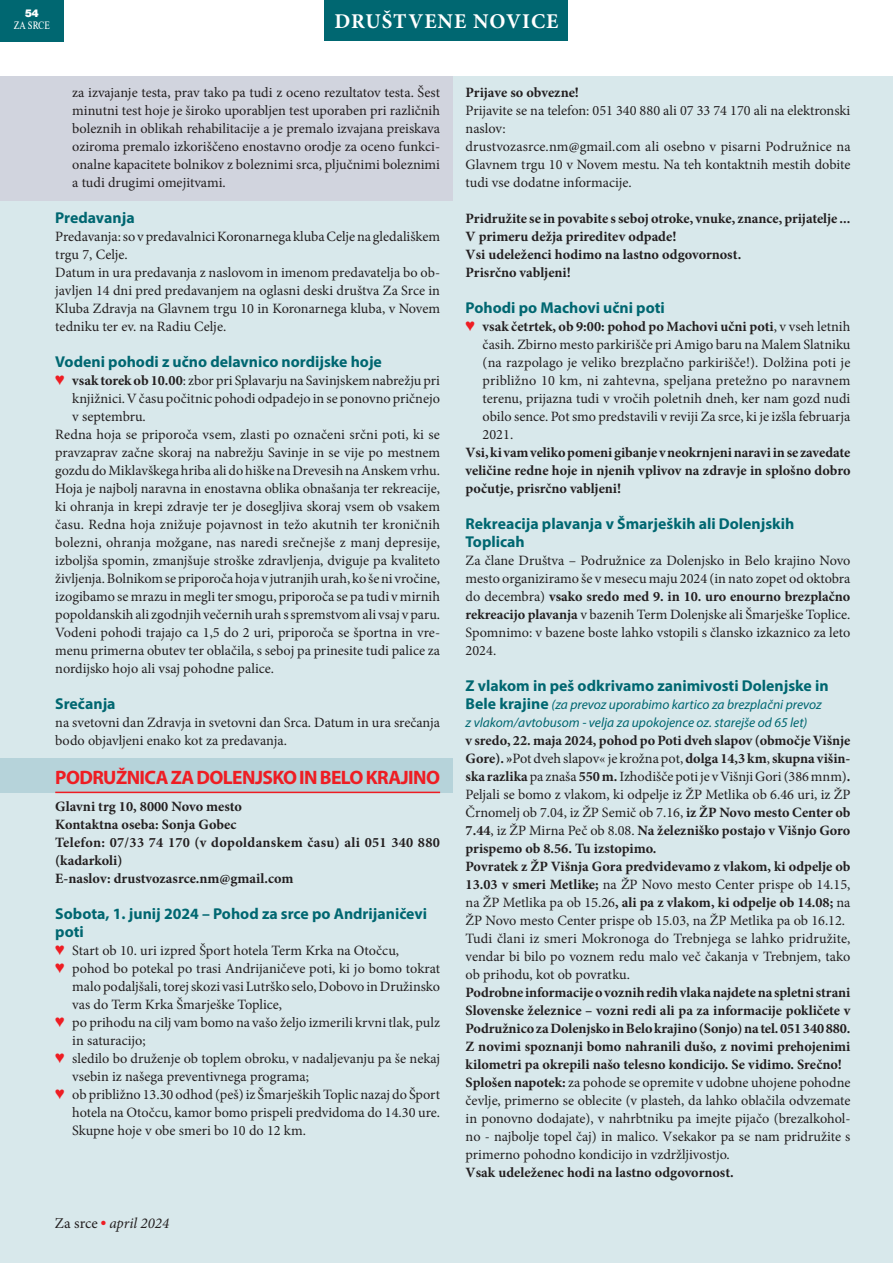
<style>
.page{position:relative;width:893px;height:1263px;background:#fff}
.page>*{position:absolute;margin:0;border:0;box-sizing:border-box;transform-origin:0 0}
.t1{font:700 21px "Minion Pro";letter-spacing:.05em;color:#fff}
.t2{font:700 19.5px "Myriad Pro";letter-spacing:-.03em;color:#ee1d23}
.t3{font:700 15.75px/18px "Myriad Pro";color:#006771}
.t4{font:italic 15px "Minion Pro";color:#231f20}
.t5{font:15px "Minion Pro";color:#231f20}
.t6{font:14.25px/18px "Minion Pro";color:#231f20}
.t7{font:700 14.25px/18px "Minion Pro";color:#231f20}
.t8{font:italic 13.5px/18px "Myriad Pro";color:#006771}
.t9{font:11.25px "Nimbus Roman DOT";color:#fff;scale:.8 1}
.t10{font:11.25px "Nimbus Sans POT Blac";color:#fff}
.t11{font:6px "Dixieland Normal";color:#ee1d23}
.s1{font-weight:700}
.s2{font-weight:700;font-style:normal;font-size:15.75px}
.s3{font-weight:400}
</style>
<div class="page">
<div style="left:0;top:77px;width:893px;height:1186px;background:#d8e8eb"></div>
<div style="left:0;top:77px;width:453px;height:124px;background:#d1d4de"></div>
<div style="left:0;top:758px;width:453px;height:34px;background:#b6d3da"></div>
<hr style="left:55px;top:792px;width:385px;height:1px;background:#ee1d23">
<div style="left:0;top:0;width:64px;height:41px;background:#006771"></div>
<div style="left:325px;top:0;width:243px;height:41px;background:#006771"></div>
<p class="t10" style="left:25px;top:8px;width:15px">54</p>
<p class="t9" style="left:14px;top:19px;width:47px">ZA SRCE</p>
<h1 class="t1" style="left:335px;top:7px;width:225px">DRUŠTVENE NOVICE</h1>
<p class="t6" style="left:72px;top:84px;width:369px;text-align:justify">za izvajanje testa, prav tako pa tudi z oceno rezultatov testa. Šest minutni test hoje je široko uporabljen test uporaben pri različnih boleznih in oblikah rehabilitacije a je premalo izvajana preiskava oziroma premalo izkoriščeno enostavno orodje za oceno funkci&shy;onalne kapacitete bolnikov z boleznimi srca, pljučnimi boleznimi a tudi drugimi omejitvami.</p>
<p class="t3" style="left:55px;top:208px;width:81px">Predavanja</p>
<p class="t6" style="left:55px;top:228px;width:386px">Predavanja: so v predavalnici Koronarnega kluba Celje na gledališkem trgu 7, Celje.<br>Datum in ura predavanja z naslovom in imenom predavatelja bo ob&shy;javljen 14 dni pred predavanjem na oglasni deski društva Za Srce in Kluba Zdravja na Glavnem trgu 10 in Koronarnega kluba, v Novem tedniku ter ev. na Radiu Celje.</p>
<p class="t3" style="left:55px;top:352px;width:328px">Vodeni pohodi z učno delavnico nordijske hoje</p>
<p class="t6" style="left:72px;top:372px;width:369px"><span class="s1">vsak torek ob 10.00</span>: zbor pri Splavarju na Savinjskem nabrežju pri</p>
<p class="t6" style="left:72px;top:390px;width:369px">knjižnici. V času počitnic pohodi odpadejo in se ponovno pričnejo</p>
<p class="t6" style="left:72px;top:408px;width:75px">v septembru.</p>
<p class="t6" style="left:55px;top:426px;width:386px">Redna hoja se priporoča vsem, zlasti po označeni srčni poti, ki se</p>
<p class="t6" style="left:55px;top:444px;width:386px">pravzaprav začne skoraj na nabrežju Savinje in se vije po mestnem</p>
<p class="t6" style="left:55px;top:462px;width:386px">gozdu do Miklavškega hriba ali do hiške na Drevesih na Anskem vrhu.</p>
<p class="t6" style="left:55px;top:480px;width:386px">Hoja je najbolj naravna in enostavna oblika obnašanja ter rekreacije,</p>
<p class="t6" style="left:55px;top:498px;width:386px">ki ohranja in krepi zdravje ter je dosegljiva skoraj vsem ob vsakem</p>
<p class="t6" style="left:55px;top:516px;width:386px">času. Redna hoja znižuje pojavnost in težo akutnih ter kroničnih</p>
<p class="t6" style="left:55px;top:534px;width:386px">bolezni, ohranja možgane, nas naredi srečnejše z manj depresije,</p>
<p class="t6" style="left:55px;top:552px;width:386px">izboljša spomin, zmanjšuje stroške zdravljenja, dviguje pa kvaliteto</p>
<p class="t6" style="left:55px;top:570px;width:386px">življenja. Bolnikom se priporoča hoja v jutranjih urah, ko še ni vročine,</p>
<p class="t6" style="left:55px;top:588px;width:386px">izogibamo se mrazu in megli ter smogu, priporoča se pa tudi v mirnih</p>
<p class="t6" style="left:55px;top:606px;width:386px">popoldanskih ali zgodnjih večernih urah s spremstvom ali vsaj v paru.</p>
<p class="t6" style="left:55px;top:624px;width:386px">Vodeni pohodi trajajo ca 1,5 do 2 uri, priporoča se športna in vre-</p>
<p class="t6" style="left:55px;top:642px;width:386px">menu primerna obutev ter oblačila, s seboj pa prinesite tudi palice za</p>
<p class="t6" style="left:55px;top:660px;width:220px">nordijsko hojo ali vsaj pohodne palice.</p>
<p class="t3" style="left:55px;top:694px;width:62px">Srečanja</p>
<p class="t6" style="left:55px;top:714px;width:386px">na svetovni dan Zdravja in svetovni dan Srca. Datum in ura srečanja bodo objavljeni enako kot za predavanja.</p>
<h2 class="t2" style="left:55px;top:765px;width:386px">PODRUŽNICA ZA DOLENJSKO IN BELO KRAJINO</h2>
<p class="t7" style="left:55px;top:797px;width:386px">Glavni trg 10, 8000 Novo mesto<br>Kontaktna oseba: Sonja Gobec<br>Telefon: 07/33 74 170 (v dopoldanskem času) ali 051 340 880 (kadarkoli)<br>E-naslov: drustvozasrce.nm@gmail.com</p>
<p class="t3" style="left:55px;top:904px;width:373px">Sobota, 1. junij 2024 – Pohod za srce po Andrijaničevi poti</p>
<p class="t6" style="left:72px;top:941px;width:369px">Start ob 10. uri izpred Šport hotela Term Krka na Otočcu,<br>pohod bo potekal po trasi Andrijaničeve poti, ki jo bomo tokrat malo podaljšali, torej skozi vasi Lutrško selo, Dobovo in Družinsko vas do Term Krka Šmarješke Toplice,<br>po prihodu na cilj vam bomo na vašo željo izmerili krvni tlak, pulz in saturacijo;<br>sledilo bo druženje ob toplem obroku, v nadaljevanju pa še nekaj vsebin iz našega preventivnega programa;<br>ob približno 13.30 odhod (peš) iz Šmarjeških Toplic nazaj do Šport hotela na Otočcu, kamor bomo prispeli predvidoma do 14.30 ure.<br>Skupne hoje v obe smeri bo 10 do 12 km.</p>
<p class="t5" style="left:55px;top:1213px;width:44px">Za srce</p>
<p class="t11" style="left:101px;top:1220px;width:6px">l</p>
<p class="t4" style="left:109px;top:1213px;width:61px">april 2024</p>
<p class="t7" style="left:466px;top:84px;width:115px">Prijave so obvezne!</p>
<p class="t6" style="left:466px;top:102px;width:386px">Prijavite se na telefon: 051 340 880 ali 07 33 74 170 ali na elektronski naslov:<br>drustvozasrce.nm@gmail.com ali osebno v pisarni Podružnice na Glavnem trgu 10 v Novem mestu. Na teh kontaktnih mestih dobite tudi vse dodatne informacije.</p>
<p class="t7" style="left:466px;top:210px;width:386px">Pridružite se in povabite s seboj otroke, vnuke, znance, prijatelje ...<br>V primeru dežja prireditev odpade!<br>Vsi udeleženci hodimo na lastno odgovornost.<br>Prisrčno vabljeni!</p>
<p class="t3" style="left:466px;top:298px;width:201px">Pohodi po Machovi učni poti</p>
<p class="t6" style="left:483px;top:318px;width:369px;text-align:justify"><span class="s1">vsak četrtek, ob 9:00: pohod po Machovi učni poti</span>, v vseh letnih časih. Zbirno mesto parkirišče pri Amigo baru na Malem Slatniku (na razpolago je veliko brezplačno parkirišče!). Dolžina poti je približno 10 km, ni zahtevna, speljana pretežno po naravnem terenu, prijazna tudi v vročih poletnih dneh, ker nam gozd nudi obilo sence. Pot smo predstavili v reviji Za srce, ki je izšla februarja 2021.</p>
<p class="t7" style="left:466px;top:444px;width:386px;text-align:justify">Vsi, ki vam veliko pomeni gibanje v neokrnjeni naravi in se zavedate veličine redne hoje in njenih vplivov na zdravje in splošno dobro počutje, prisrčno vabljeni!</p>
<p class="t3" style="left:466px;top:514px;width:330px">Rekreacija plavanja v Šmarjeških ali Dolenjskih<br>Toplicah</p>
<p class="t6" style="left:466px;top:552px;width:386px;text-align:justify">Za člane Društva – Podružnice za Dolenjsko in Belo krajino Novo mesto organiziramo še v mesecu maju 2024 (in nato zopet od oktobra do decembra) <span class="s1">vsako sredo med 9. in 10. uro enourno brezplačno rekreacijo plavanja</span> v bazenih Term Dolenjske ali Šmarješke Toplice.<br>Spomnimo: v bazene boste lahko vstopili s člansko izkaznico za leto 2024.</p>
<p class="t3" style="left:466px;top:676px;width:364px">Z vlakom in peš odkrivamo zanimivosti Dolenjske in</p>
<p class="t8" style="left:466px;top:696px;width:358px"><span class="s2">Bele krajine</span> (za prevoz uporabimo kartico za brezplačni prevoz z vlakom/avtobusom - velja za upokojence oz. starejše od 65 let)</p>
<p class="t6" style="left:466px;top:732px;width:386px"><span class="s1">v sredo, 22. maja 2024, pohod po Poti dveh slapov (območje Višnje Gore). »</span>Pot dveh slapov« je krožna pot, <span class="s1">dolga 14,3 km</span>, <span class="s1">skupna višin&shy;ska razlika</span> pa znaša <span class="s1">550 m.</span> Izhodišče poti je v Višnji Gori (386 mnm)<span class="s1">.<br></span>Peljali se bomo z vlakom, ki odpelje iz ŽP Metlika ob 6.46 uri, iz ŽP Črnomelj ob 7.04, iz ŽP Semič ob 7.16, <span class="s1">iz ŽP Novo mesto Center ob 7.44</span>, iz ŽP Mirna Peč ob 8.08. <span class="s1">Na železniško postajo v Višnjo Goro prispemo ob 8.56. Tu izstopimo.<br>Povratek z ŽP Višnja Gora predvidevamo z vlakom, ki odpelje ob 13.03 v smeri Metlike;</span> na ŽP Novo mesto Center prispe ob 14.15, na ŽP Metlika pa ob 15.26<span class="s1">, ali pa z vlakom, ki odpelje ob 14.08;</span> na ŽP Novo mesto Center prispe ob 15.03, na ŽP Metlika pa ob 16.12.<br>Tudi člani iz smeri Mokronoga do Trebnjega se lahko pridružite, vendar bi bilo po voznem redu malo več čakanja v Trebnjem, tako ob prihodu, kot ob povratku.</p>
<p class="t7" style="left:466px;top:984px;width:386px">Podrobne informacije o voznih redih vlaka najdete na spletni strani Slovenske železnice – vozni redi ali pa za informacije pokličete v Podružnico za Dolenjsko in Belo krajino (Sonjo) na tel. 051 340 880.<br>Z novimi spoznanji bomo nahranili dušo, z novimi prehojenimi kilometri pa okrepili našo telesno kondicijo. Se vidimo. Srečno!<br>Splošen napotek: <span class="s3">za pohode se opremite v udobne uhojene pohodne čevlje, primerno se oblecite (v plasteh, da lahko oblačila odvzemate in ponovno dodajate), v nahrbtniku pa imejte pijačo (brezalkohol&shy;no - najbolje topel čaj) in malico. Vsekakor pa se nam pridružite s primerno pohodno kondicijo in vzdržljivostjo.</span></p>
<p class="t7" style="left:466px;top:1164px;width:270px">Vsak udeleženec hodi na lastno odgovornost.</p>
</div>
